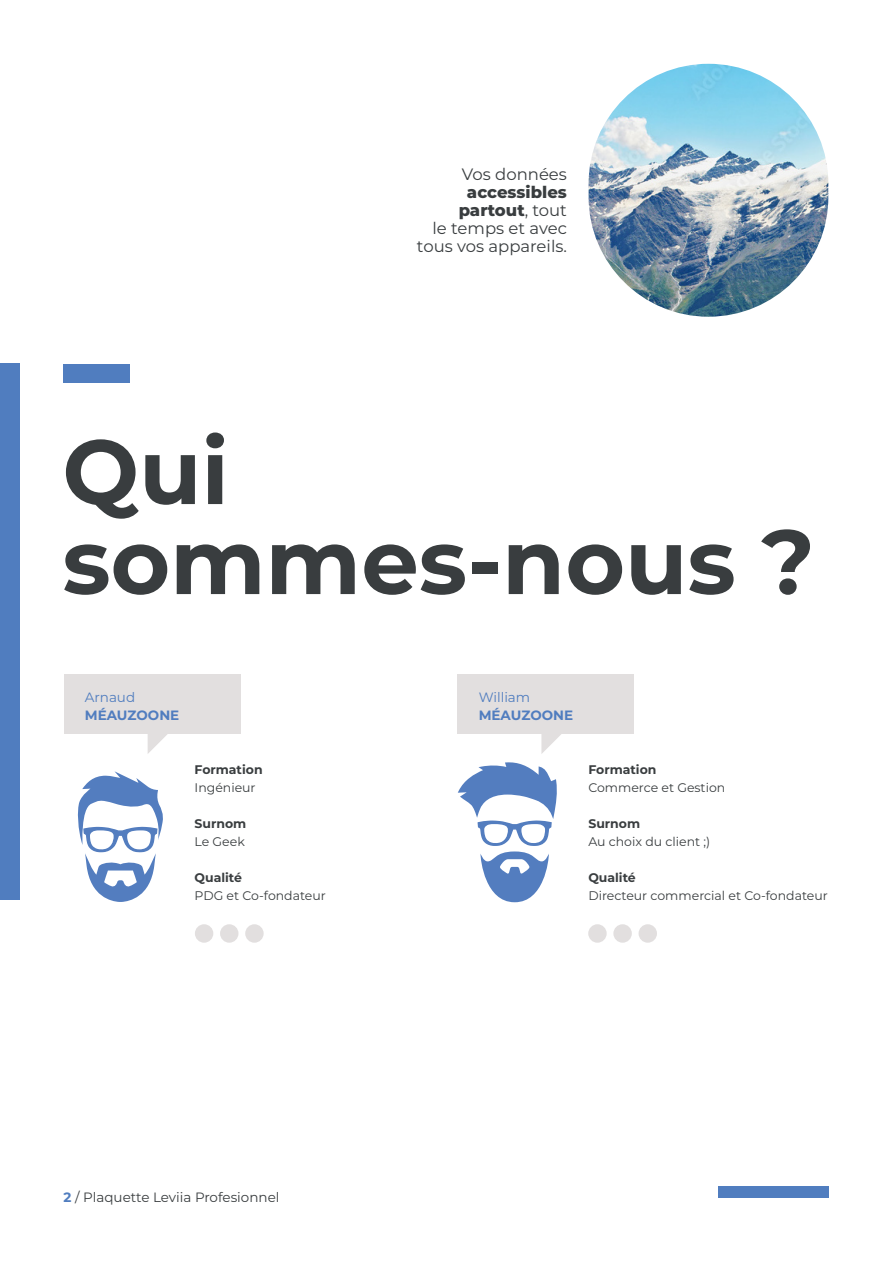
<style>
.page{position:relative;width:893px;height:1263px;background:#fff}
.page>*{position:absolute;margin:0;border:0;box-sizing:border-box;transform-origin:0 0}
.Titres{font:700 90.9px "Montserrat";color:#393d3f}
.t1{font:16.5px/18px "Montserrat";color:#393d3f;text-align:right}
.Corps_de_texte{font:700 13.5px/18px "Montserrat";color:#507dbf}
.t2{font:13.5px "Montserrat";color:#393d3f}
.Corps_de_texte-2{font:12.45px/18px "Montserrat";color:#393d3f}
.Corps_de_texte-3{font:700 12.45px/18px "Montserrat";color:#393d3f}
.s1{font-weight:800}
.s2{font-weight:400}
.s3{font-weight:700}
.s4{font-weight:700;color:#507dbf}
</style>
<div class="page">
<div style="left:0;top:363px;width:20px;height:536px;background:#507dbf"></div>
<div style="left:719px;top:1186px;width:110px;height:11px;background:#507dbf"></div>
<div style="left:63px;top:364px;width:66px;height:18px;background:#507dbf"></div>
<img style="left:589px;top:64px;width:239px;height:253px;border-radius:120px">
<div style="left:458px;top:674px;width:176px;height:60px;background:#e2dfdf"></div>
<div style="left:64px;top:674px;width:176px;height:60px;background:#e2dfdf"></div>
<svg style="left:541px;top:734px;width:20px;height:20px"></svg>
<svg style="left:148px;top:734px;width:19px;height:19px"></svg>
<div style="left:195px;top:924px;width:18px;height:19px;background:#e2dfdf;border-radius:50%"></div>
<div style="left:588px;top:924px;width:19px;height:19px;background:#e2dfdf;border-radius:50%"></div>
<div style="left:220px;top:924px;width:18px;height:19px;background:#e2dfdf;border-radius:50%"></div>
<div style="left:613px;top:924px;width:19px;height:19px;background:#e2dfdf;border-radius:50%"></div>
<div style="left:245px;top:924px;width:19px;height:19px;background:#e2dfdf;border-radius:50%"></div>
<div style="left:639px;top:924px;width:18px;height:19px;background:#e2dfdf;border-radius:50%"></div>
<svg style="left:458px;top:762px;width:99px;height:140px"></svg>
<svg style="left:77px;top:771px;width:86px;height:131px"></svg>
<p class="t1" style="left:417px;top:165px;width:151px">Vos données <span class="s1">accessibles partout</span>, tout<br>le temps et avec tous vos appareils.</p>
<p class="Titres" style="left:62px;top:406px;width:168px">Qui</p>
<p class="Titres" style="left:62px;top:496px;width:754px">sommes-nous ?</p>
<p class="Corps_de_texte" style="left:85px;top:688px;width:96px"><span class="s2">Arnaud<br></span>MÉAUZOONE</p>
<p class="Corps_de_texte-3" style="left:195px;top:760px;width:70px">Formation<br><span class="s2">Ingénieur</span></p>
<p class="Corps_de_texte-3" style="left:195px;top:814px;width:53px">Surnom<br><span class="s2">Le Geek</span></p>
<p class="Corps_de_texte-2" style="left:195px;top:868px;width:133px"><span class="s3">Qualité<br></span>PDG et Co-fondateur</p>
<p class="t2" style="left:64px;top:1188px;width:217px"><span class="s4">2</span> / Plaquette Leviia Profesionnel</p>
<p class="Corps_de_texte" style="left:479px;top:688px;width:96px"><span class="s2">William<br></span>MÉAUZOONE</p>
<p class="Corps_de_texte-2" style="left:588px;top:760px;width:138px"><span class="s3">Formation<br></span>Commerce et Gestion</p>
<p class="Corps_de_texte-2" style="left:588px;top:814px;width:123px"><span class="s3">Surnom<br></span>Au choix du client ;)</p>
<p class="Corps_de_texte-2" style="left:588px;top:868px;width:241px"><span class="s3">Qualité<br></span>Directeur commercial et Co-fondateur</p>
</div>
